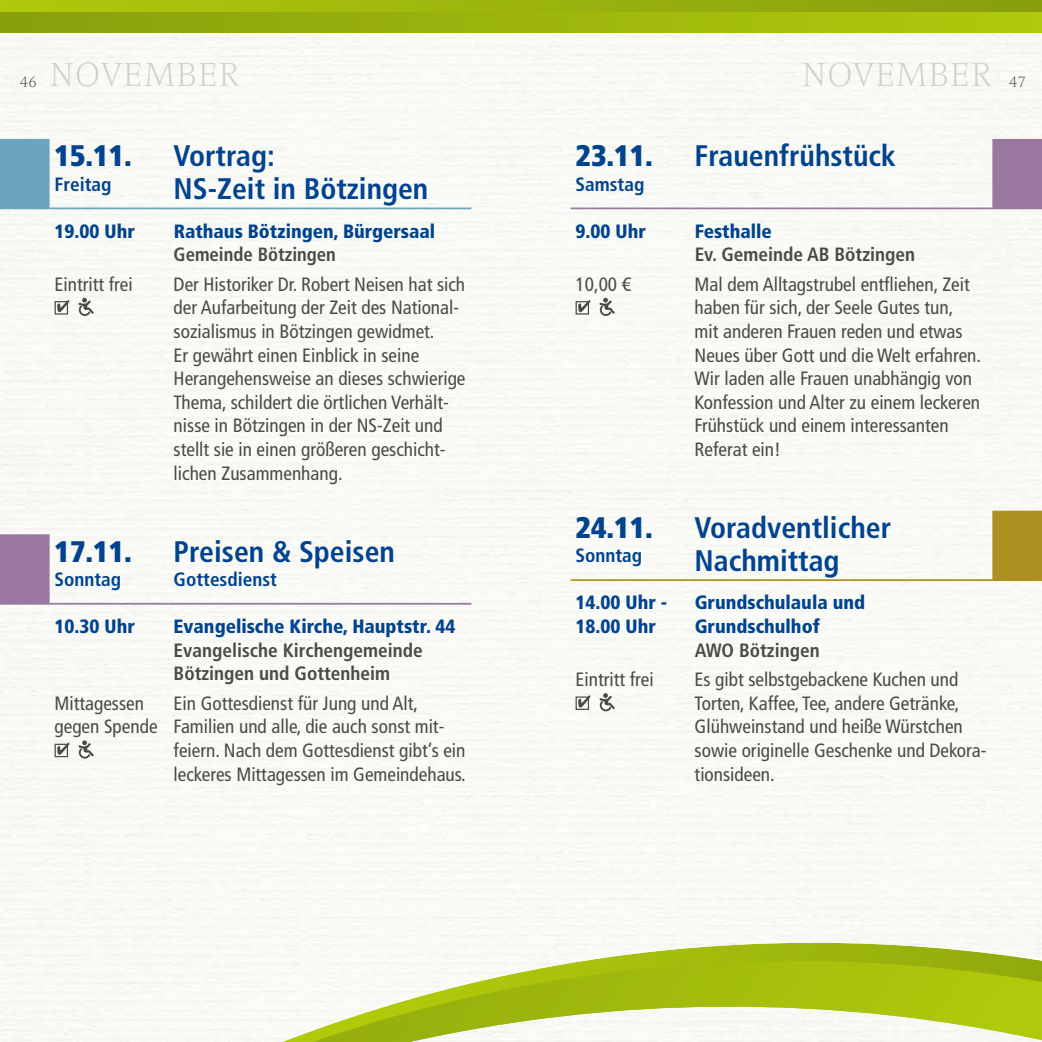
<style>
.page{position:relative;width:1042px;height:1042px;background:#fff}
.page>*{position:absolute;margin:0;border:0;box-sizing:border-box;transform-origin:0 0}
.t1{font:300 35px "Frutiger Serif LT Pro";letter-spacing:.015em;color:#d0d0d0}
.t2{font:700 condensed 29.75px/33.2px "Frutiger LT Std";color:#01438f}
.t3{font:900 condensed 29.75px "Frutiger LT Std";color:#01438f}
.t4{font:condensed 19.25px/23.6px "Frutiger LT Std";color:#4a4a49}
.t5{font:900 condensed 19.25px/23.6px "Frutiger LT Std";color:#01438f}
.t6{font:700 condensed 19.25px/23.6px "Frutiger LT Std";color:#4a4a49}
.t7{font:700 condensed 19.25px "Frutiger LT Std";color:#01438f}
.t8{font:300 15.75px "Frutiger Serif LT Pro";color:#4a4a49}
</style>
<div class="page">
<div style="left:0;top:32px;width:1042px;height:1010px;background:#f9faf5"></div>
<div style="left:0;top:139px;width:50px;height:68px;background:#6ca3be"></div>
<hr style="left:50px;top:207px;width:119px;height:2px;background:#6ca3be">
<hr style="left:169px;top:207px;width:302px;height:2px;background:#6ca3be">
<hr style="left:0;top:207px;width:50px;height:2px;background:#6ca3be">
<svg style="left:57px;top:300px;width:12px;height:12px"></svg>
<div style="left:55px;top:301px;width:13px;height:13px;border:1px solid #4a4a49"></div>
<svg style="left:78px;top:298px;width:16px;height:18px"></svg>
<div style="left:992px;top:139px;width:50px;height:68px;background:#9a779e"></div>
<hr style="left:570px;top:207px;width:120px;height:2px;background:#9a779e">
<hr style="left:690px;top:207px;width:302px;height:2px;background:#9a779e">
<hr style="left:992px;top:207px;width:50px;height:2px;background:#9a779e">
<svg style="left:578px;top:300px;width:12px;height:12px"></svg>
<div style="left:575px;top:301px;width:14px;height:13px;border:1px solid #4a4a49"></div>
<svg style="left:599px;top:298px;width:16px;height:18px"></svg>
<div style="left:992px;top:511px;width:50px;height:68px;background:#ac9121"></div>
<hr style="left:570px;top:579px;width:120px;height:2px;background:#ac9121">
<hr style="left:690px;top:579px;width:302px;height:2px;background:#ac9121">
<hr style="left:992px;top:579px;width:50px;height:2px;background:#ac9121">
<svg style="left:578px;top:695px;width:12px;height:12px"></svg>
<div style="left:575px;top:696px;width:14px;height:14px;border:1px solid #4a4a49"></div>
<svg style="left:599px;top:693px;width:16px;height:18px"></svg>
<div style="left:0;top:534px;width:50px;height:69px;background:#9a779e"></div>
<hr style="left:0;top:603px;width:50px;height:2px;background:#9a779e">
<hr style="left:50px;top:603px;width:119px;height:2px;background:#9a779e">
<hr style="left:169px;top:603px;width:302px;height:2px;background:#9a779e">
<svg style="left:57px;top:742px;width:12px;height:13px"></svg>
<div style="left:55px;top:744px;width:13px;height:13px;border:1px solid #4a4a49"></div>
<svg style="left:78px;top:740px;width:16px;height:18px"></svg>
<svg style="left:0;top:0;width:1042px;height:12px;background:#9bb40c"></svg>
<div style="left:0;top:12px;width:1042px;height:20px;background:linear-gradient(to right,#899f0d,#afca0c)"></div>
<p class="t8" style="left:20px;top:72px;width:18px">46</p>
<h1 class="t1" style="left:50px;top:54px;width:192px">NOVEMBER</h1>
<h1 class="t1" style="left:802px;top:54px;width:192px">NOVEMBER</h1>
<p class="t8" style="left:1009px;top:72px;width:18px">47</p>
<h2 class="t3" style="left:55px;top:138px;width:79px">15.11.</h2>
<p class="t7" style="left:55px;top:173px;width:58px">Freitag</p>
<h2 class="t2" style="left:174px;top:139px;width:256px">Vortrag:<br>NS-Zeit in Bötzingen</h2>
<p class="t5" style="left:55px;top:219px;width:82px">19.00 Uhr</p>
<p class="t5" style="left:174px;top:219px;width:263px">Rathaus Bötzingen, Bürgersaal</p>
<p class="t6" style="left:174px;top:243px;width:164px">Gemeinde Bötzingen</p>
<p class="t4" style="left:55px;top:272px;width:80px">Eintritt frei</p>
<p class="t4" style="left:174px;top:272px;width:293px">Der Historiker Dr. Robert Neisen hat sich der Aufarbeitung der Zeit des National&shy;sozialismus in Bötzingen gewidmet.<br>Er gewährt einen Einblick in seine Herangehensweise an dieses schwierige Thema, schildert die örtlichen Verhält&shy;nisse in Bötzingen in der NS-Zeit und stellt sie in einen größeren geschicht&shy;lichen Zusammenhang.</p>
<h2 class="t3" style="left:55px;top:533px;width:79px">17.11.</h2>
<p class="t7" style="left:55px;top:568px;width:68px">Sonntag</p>
<h2 class="t2" style="left:174px;top:535px;width:223px">Preisen &amp; Speisen</h2>
<p class="t7" style="left:174px;top:568px;width:105px">Gottesdienst</p>
<p class="t5" style="left:55px;top:614px;width:82px">10.30 Uhr</p>
<p class="t5" style="left:174px;top:614px;width:283px">Evangelische Kirche, Hauptstr. 44</p>
<p class="t6" style="left:174px;top:638px;width:251px">Evangelische Kirchengemeinde<br>Bötzingen und Gottenheim</p>
<p class="t4" style="left:55px;top:691px;width:104px">Mittagessen gegen Spende</p>
<p class="t4" style="left:174px;top:691px;width:294px">Ein Gottesdienst für Jung und Alt, Familien und alle, die auch sonst mit&shy;feiern. Nach dem Gottesdienst gibt’s ein leckeres Mittagessen im Gemeindehaus.</p>
<h2 class="t3" style="left:575px;top:138px;width:79px">23.11.</h2>
<p class="t7" style="left:575px;top:173px;width:70px">Samstag</p>
<h2 class="t2" style="left:694px;top:139px;width:203px">Frauenfrühstück</h2>
<p class="t5" style="left:575px;top:219px;width:72px">9.00 Uhr</p>
<p class="t5" style="left:694px;top:219px;width:79px">Festhalle</p>
<p class="t6" style="left:694px;top:243px;width:222px">Ev. Gemeinde AB Bötzingen</p>
<p class="t4" style="left:575px;top:272px;width:57px">10,00 €</p>
<p class="t4" style="left:694px;top:272px;width:288px">Mal dem Alltagstrubel entfliehen, Zeit haben für sich, der Seele Gutes tun, mit anderen Frauen reden und etwas Neues über Gott und die Welt erfahren.<br>Wir laden alle Frauen unabhängig von Konfession und Alter zu einem leckeren Frühstück und einem interessanten Referat ein!</p>
<h2 class="t3" style="left:575px;top:509px;width:79px">24.11.</h2>
<p class="t7" style="left:575px;top:544px;width:68px">Sonntag</p>
<h2 class="t2" style="left:694px;top:511px;width:198px">Voradventlicher<br>Nachmittag</h2>
<p class="t5" style="left:575px;top:591px;width:93px">14.00 Uhr -<br>18.00 Uhr</p>
<p class="t5" style="left:694px;top:591px;width:172px">Grundschulaula und<br>Grundschulhof</p>
<p class="t6" style="left:694px;top:638px;width:127px">AWO Bötzingen</p>
<p class="t4" style="left:575px;top:668px;width:80px">Eintritt frei</p>
<p class="t4" style="left:694px;top:668px;width:293px">Es gibt selbstgebackene Kuchen und<br>Torten, Kaffee, Tee, andere Getränke,<br>Glühweinstand und heiße Würstchen sowie originelle Geschenke und Dekora&shy;tionsideen.</p>
</div>
